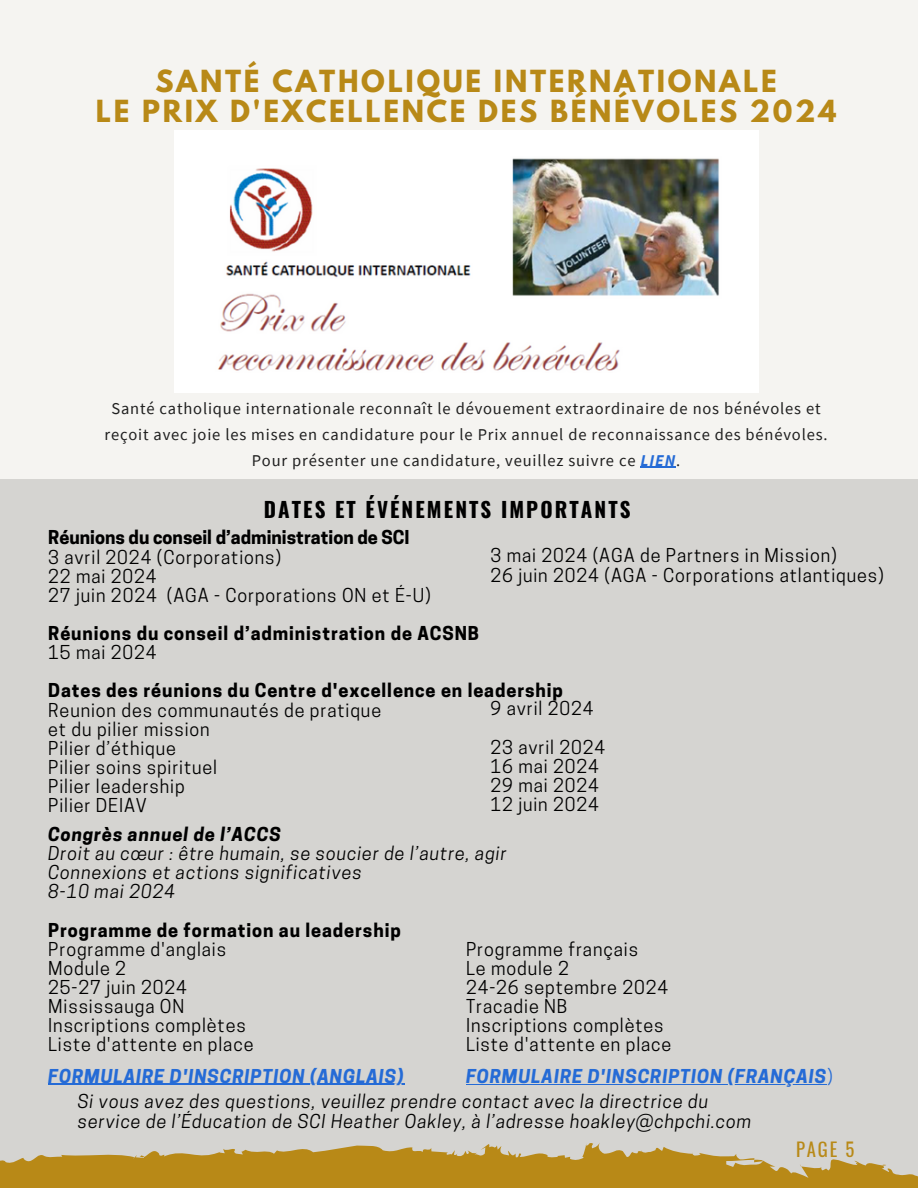
<style>
.page{position:relative;width:918px;height:1188px;background:#f5f4f1}
.page>*{position:absolute;margin:0;border:0;box-sizing:border-box;transform-origin:0 0}
.t1{font:700 27px/29.2px "League Spartan";letter-spacing:.1em;color:#b88917;text-align:center}
.t2{font:700 21px "Oswald";letter-spacing:.1em;color:#000}
.t3{font:18.75px "Oswald";color:#b88917}
.t4{font:18px/19.2px "Cooper Hewitt";letter-spacing:.05em;color:#000}
.t5{font:italic 18px/19.2px "Cooper Hewitt";letter-spacing:.05em;color:#000}
.t6{font:700 18px "Cooper Hewitt";letter-spacing:.05em;color:#000}
.t7{font:700 18px "Cooper Hewitt";color:#000}
.t8{font:italic 700 18px "Cooper Hewitt";letter-spacing:.05em;color:#256bd6}
.t9{font:italic 700 18px "Cooper Hewitt";letter-spacing:.05em;color:#000}
.t10{font:16.5px/25.8px "Source Sans Pro";letter-spacing:.05em;color:#1f1f1f;text-align:center}
.s1{font-weight:700;font-style:italic;color:#256bd6}
.s2{font-weight:700;color:#256bd6}
.s3{font-style:normal;color:#256bd6}
</style>
<div class="page">
<div style="left:0;top:479px;width:918px;height:709px;background:#d5d4d1"></div>
<svg style="left:0;top:1143px;width:918px;height:45px"></svg>
<img style="left:174px;top:131px;width:584px;height:262px">
<hr style="left:641px;top:467px;width:35px;height:1px;background:#256bd6">
<hr style="left:48px;top:1084px;width:357px;height:1px;background:#256bd6">
<hr style="left:466px;top:1084px;width:361px;height:1px;background:#256bd6">
<h1 class="t1" style="left:96px;top:70px;width:742px">SANTÉ CATHOLIQUE INTERNATIONALE<br>LE PRIX D'EXCELLENCE DES BÉNÉVOLES 2024</h1>
<p class="t10" style="left:105px;top:395px;width:725px">Santé catholique internationale reconnaît le dévouement extraordinaire de nos bénévoles et reçoit avec joie les mises en candidature pour le Prix annuel de reconnaissance des bénévoles.<br>Pour présenter une candidature, veuillez suivre ce <span class="s1">LIEN</span>.</p>
<p class="t2" style="left:264px;top:493px;width:368px">DATES ET ÉVÉNEMENTS IMPORTANTS</p>
<p class="t7" style="left:48px;top:531px;width:363px">Réunions du conseil d’administration de SCI</p>
<p class="t4" style="left:48px;top:550px;width:384px">3 avril 2024 (Corporations)<br>22 mai 2024<br>27 juin 2024 (AGA - Corporations ON et É-U)</p>
<p class="t6" style="left:48px;top:627px;width:432px">Réunions du conseil d’administration de ACSNB</p>
<p class="t4" style="left:48px;top:645px;width:110px">15 mai 2024</p>
<p class="t6" style="left:48px;top:684px;width:516px">Dates des réunions du Centre d'excellence en leadership</p>
<p class="t4" style="left:48px;top:703px;width:334px">Reunion des communautés de pratique et du pilier mission<br>Pilier d’éthique<br>Pilier soins spirituel<br>Pilier leadership<br>Pilier DEIAV</p>
<p class="t4" style="left:490px;top:548px;width:395px">3 mai 2024 (AGA de Partners in Mission)<br>26 juin 2024 (AGA - Corporations atlantiques)</p>
<p class="t4" style="left:490px;top:692px;width:116px;line-height:38.2px">9 avril 2024<br>23 avril 2024</p>
<p class="t4" style="left:490px;top:759px;width:110px;text-align:justify">16 mai 2024<br>29 mai 2024<br>12 juin 2024</p>
<p class="t9" style="left:48px;top:828px;width:234px">Congrès annuel de l’ACCS</p>
<p class="t5" style="left:48px;top:846px;width:460px">Droit au cœur : être humain, se soucier de l’autre, agir<br>Connexions et actions significatives<br>8-10 mai 2024</p>
<p class="t6" style="left:48px;top:923px;width:354px">Programme de formation au leadership</p>
<p class="t4" style="left:48px;top:942px;width:207px">Programme d'anglais<br>Module 2<br>25-27 juin 2024<br>Mississauga ON<br>Inscriptions complètes<br>Liste d'attente en place</p>
<p class="t8" style="left:48px;top:1069px;width:357px">FORMULAIRE D'INSCRIPTION (ANGLAIS)</p>
<p class="t4" style="left:466px;top:942px;width:207px">Programme français<br>Le module 2<br>24-26 septembre 2024<br>Tracadie NB<br>Inscriptions complètes<br>Liste d'attente en place</p>
<p class="t5" style="left:78px;top:1065px;width:756px;line-height:25.7px;text-indent:388px"><span class="s2">FORMULAIRE D'INSCRIPTION (FRANÇAIS</span><span class="s3">)<br></span>Si vous avez des questions, veuillez prendre contact avec la directrice du</p>
<p class="t5" style="left:78px;top:1113px;width:675px">service de l’Éducation de SCI Heather Oakley, à l’adresse hoakley@chpchi.com</p>
<p class="t3" style="left:796px;top:1135px;width:60px">PAGE 5</p>
</div>
